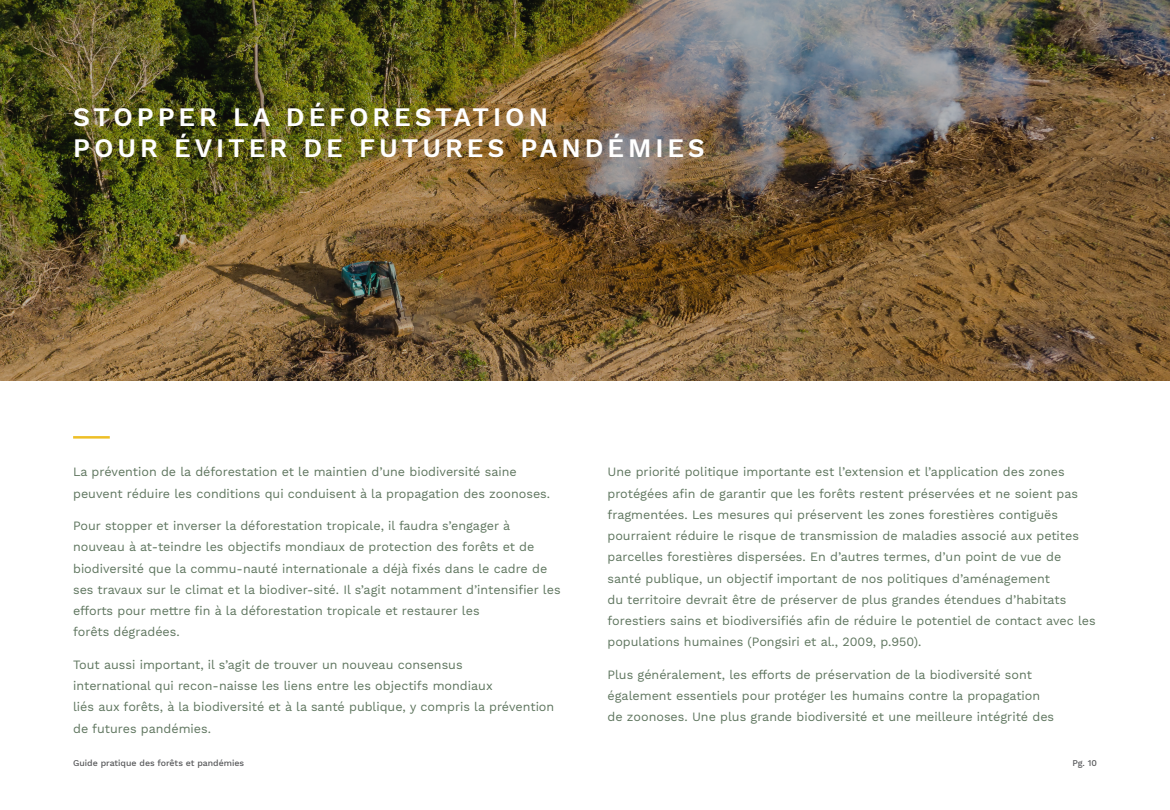
<style>
.page{position:relative;width:1170px;height:810px;background:#fff}
.page>*{position:absolute;margin:0;border:0;box-sizing:border-box;transform-origin:0 0}
.Section_header{font:600 26.25px "Work Sans";letter-spacing:.15em;color:#fff}
.Normal_body{font:12.5px/21.2px "Work Sans";color:#5d745d}
.t1{font:500 8.75px "Work Sans";color:#57585a}
</style>
<div class="page">
<img style="left:0;top:0;width:1170px;height:381px">
<hr style="left:73px;top:436px;width:37px;height:3px;background:#eebf26">
<p class="Section_header" style="left:73px;top:101px;width:476px">STOPPER LA DÉFORESTATION</p>
<p class="Section_header" style="left:73px;top:133px;width:633px">POUR ÉVITER DE FUTURES PANDÉMIES</p>
<p class="Normal_body" style="left:73px;top:462px;width:479px">La prévention de la déforestation et le maintien d’une biodiversité saine peuvent réduire les conditions qui conduisent à la propagation des zoonoses.</p>
<p class="Normal_body" style="left:73px;top:516px;width:489px">Pour stopper et inverser la déforestation tropicale, il faudra s’engager à nouveau à at-teindre les objectifs mondiaux de protection des forêts et de biodiversité que la commu-nauté internationale a déjà fixés dans le cadre de ses travaux sur le climat et la biodiver-sité. Il s’agit notamment d’intensifier les efforts pour mettre fin à la déforestation tropicale et restaurer les<br>forêts dégradées.</p>
<p class="Normal_body" style="left:73px;top:654px;width:483px">Tout aussi important, il s’agit de trouver un nouveau consensus<br>international qui recon-naisse les liens entre les objectifs mondiaux<br>liés aux forêts, à la biodiversité et à la santé publique, y compris la prévention de futures pandémies.</p>
<p class="Normal_body" style="left:608px;top:462px;width:490px">Une priorité politique importante est l’extension et l’application des zones protégées afin de garantir que les forêts restent préservées et ne soient pas fragmentées. Les mesures qui préservent les zones forestières contiguës pourraient réduire le risque de transmission de maladies associé aux petites parcelles forestières dispersées. En d’autres termes, d’un point de vue de santé publique, un objectif important de nos politiques d’aménagement<br>du territoire devrait être de préserver de plus grandes étendues d’habitats forestiers sains et biodiversifiés afin de réduire le potentiel de contact avec les populations humaines (Pongsiri et al., 2009, p.950).</p>
<p class="Normal_body" style="left:608px;top:664px;width:448px">Plus généralement, les efforts de préservation de la biodiversité sont également essentiels pour protéger les humains contre la propagation de zoonoses. Une plus grande biodiversité et une meilleure intégrité des</p>
<p class="t1" style="left:73px;top:758px;width:173px">Guide pratique des forêts et pandémies</p>
<p class="t1" style="left:1072px;top:758px;width:26px">Pg. 10</p>
</div>
